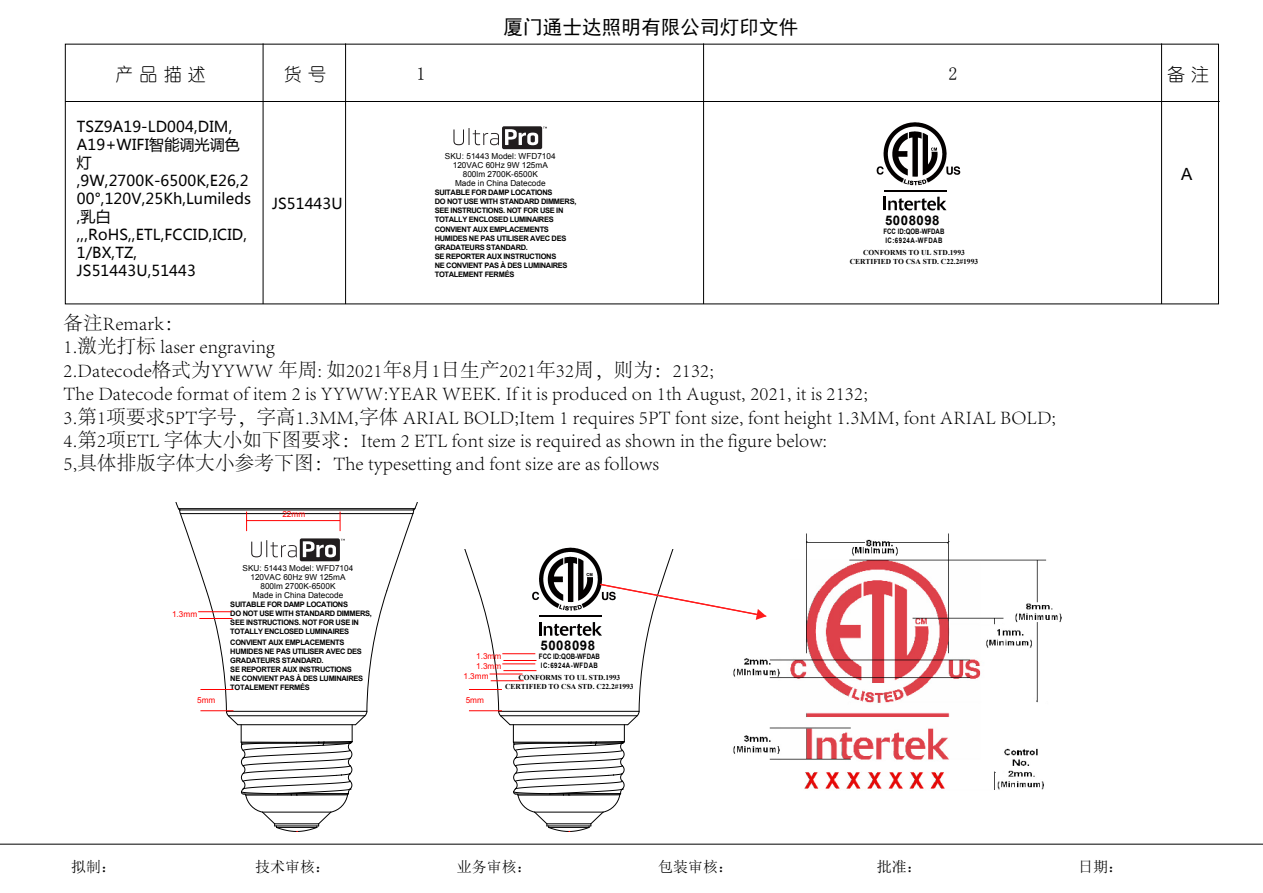
<style>
.page{position:relative;width:1263px;height:893px;background:#fff}
.page>*{position:absolute;margin:0;border:0;box-sizing:border-box;transform-origin:0 0}
.t1{font:300 19.5px/23.4px "Adobe Song Std";letter-spacing:.01em;color:#000}
.t2{font:19.5px "Sim Hei";letter-spacing:.01em;color:#000}
.t3{font:18px "You Yuan";letter-spacing:.34em;color:#000}
.t4{font:16.8px "Arial";color:#000}
.t5{font:15px/18px "Microsoft Ya Hei";letter-spacing:.01em;color:#000}
.t6{font:15px "Sim Sun";color:#000}
.t7{font:700 13.2px "Arial";letter-spacing:.04em;color:#000}
.t8{font:8.25px/9px "Arial";color:#000;text-align:center}
.t9{font:8.25px "Arial";color:#f00}
.t10{font:700 7.5px/9px "Arial";letter-spacing:-.04em;color:#000}
.t11{font:700 7.5px/9px "Times New Roman";color:#000;text-align:center}
.t12{font:700 7.5px/9px "Arial";letter-spacing:.04em;color:#000;scale:.81 1}
</style>
<div class="page">
<hr style="left:65px;top:101px;width:1155px;height:1px;background:#000">
<hr style="left:263px;top:43px;width:1px;height:261px;background:#000">
<hr style="left:345px;top:43px;width:1px;height:261px;background:#000">
<hr style="left:703px;top:43px;width:1px;height:261px;background:#000">
<hr style="left:1161px;top:43px;width:1px;height:261px;background:#000">
<img style="left:766px;top:533px;width:296px;height:257px">
<hr style="left:0;top:844px;width:1263px;height:1px;background:#000">
<svg style="left:464px;top:548px;width:302px;height:284px"></svg>
<hr style="left:884px;top:190px;width:63px;height:2px;background:#030000">
<svg style="left:877px;top:122px;width:83px;height:63px"></svg>
<svg style="left:884px;top:197px;width:62px;height:14px"></svg>
<svg style="left:453px;top:126px;width:94px;height:23px"></svg>
<svg style="left:175px;top:503px;width:243px;height:329px"></svg>
<h1 class="t2" style="left:503px;top:17px;width:296px">厦门通士达照明有限公司灯印文件</h1>
<h2 class="t3" style="left:116px;top:65px;width:92px">产品描述</h2>
<h2 class="t3" style="left:284px;top:65px;width:44px">货号</h2>
<h2 class="t3" style="left:417px;top:65px;width:10px">1</h2>
<h2 class="t3" style="left:948px;top:65px;width:10px">2</h2>
<h2 class="t3" style="left:1167px;top:65px;width:44px">备注</h2>
<h3 class="t5" style="left:77px;top:118px;width:176px">TSZ9A19-LD004,DIM,<br>A19+WIFI智能调光调色灯,9W,2700K-6500K,E26,2<br>00°,120V,25Kh,Lumileds ,乳白,,,RoHS,,ETL,FCCID,ICID,<br>1/BX,TZ,<br>JS51443U,51443</h3>
<h3 class="t5" style="left:272px;top:194px;width:72px">JS51443U</h3>
<p class="t8" style="left:445px;top:152px;width:112px">SKU: 51443 Model: WFD7104<br>120VAC 60Hz 9W 125mA<br>800lm 2700K-6500K<br>Made in China Datecode</p>
<p class="t10" style="left:435px;top:188px;width:143px">SUITABLE FOR DAMP LOCATIONS<br>DO NOT USE WITH STANDARD DIMMERS,<br>SEE INSTRUCTIONS. NOT FOR USE IN<br>TOTALLY ENCLOSED LUMINAIRES</p>
<p class="t10" style="left:435px;top:226px;width:134px">CONVIENT AUX EMPLACEMENTS<br>HUMIDES NE PAS UTILISER AVEC DES<br>GRADATEURS STANDARD.<br>SE REPORTER AUX INSTRUCTIONS<br>NE CONVIENT PAS À DES LUMINAIRES<br>TOTALEMENT FERMÉS</p>
<h3 class="t7" style="left:885px;top:211px;width:56px">5008098</h3>
<p class="t12" style="left:884px;top:227px;width:77px">FCC ID:QOB-WFDAB<br>IC:6924A-WFDAB</p>
<p class="t11" style="left:850px;top:247px;width:130px">CONFORMS TO UL STD.1993<br>CERTIFIED TO CSA STD. C22.2#1993</p>
<p class="t1" style="left:64px;top:312px;width:994px">备注Remark：<br>1.激光打标 laser engraving<br>2.Datecode格式为YYWW 年周: 如2021年8月1日生产2021年32周，则为：2132;<br>The Datecode format of item 2 is YYWW:YEAR WEEK. If it is produced on 1th August, 2021, it is 2132;<br>3.第1项要求5PT字号，字高1.3MM,字体 ARIAL BOLD;Item 1 requires 5PT font size, font height 1.3MM, font ARIAL BOLD; 4.第2项ETL 字体大小如下图要求：Item 2 ETL font size is required as shown in the figure below:<br>5,具体排版字体大小参考下图：The typesetting and font size are as follows</p>
<p class="t9" style="left:282px;top:508px;width:24px">22mm</p>
<p class="t9" style="left:172px;top:608px;width:27px">1.3mm</p>
<p class="t9" style="left:197px;top:694px;width:20px">5mm</p>
<p class="t8" style="left:243px;top:563px;width:112px">SKU: 51443 Model: WFD7104<br>120VAC 60Hz 9W 125mA<br>800lm 2700K-6500K<br>Made in China Datecode</p>
<p class="t10" style="left:230px;top:600px;width:143px">SUITABLE FOR DAMP LOCATIONS<br>DO NOT USE WITH STANDARD DIMMERS,<br>SEE INSTRUCTIONS. NOT FOR USE IN<br>TOTALLY ENCLOSED LUMINAIRES</p>
<p class="t10" style="left:230px;top:638px;width:134px">CONVIENT AUX EMPLACEMENTS<br>HUMIDES NE PAS UTILISER AVEC DES<br>GRADATEURS STANDARD.<br>SE REPORTER AUX INSTRUCTIONS<br>NE CONVIENT PAS À DES LUMINAIRES<br>TOTALEMENT FERMÉS</p>
<h3 class="t7" style="left:541px;top:636px;width:56px">5008098</h3>
<p class="t12" style="left:539px;top:652px;width:77px">FCC ID:QOB-WFDAB<br>IC:6924A-WFDAB</p>
<p class="t9" style="left:476px;top:650px;width:27px">1.3mm</p>
<p class="t9" style="left:476px;top:660px;width:27px">1.3mm</p>
<p class="t9" style="left:463px;top:670px;width:27px">1.3mm</p>
<p class="t11" style="left:505px;top:673px;width:130px">CONFORMS TO UL STD.1993<br>CERTIFIED TO CSA STD. C22.2#1993</p>
<p class="t9" style="left:466px;top:694px;width:20px">5mm</p>
<h3 class="t6" style="left:71px;top:859px;width:47px">拟制：</h3>
<h3 class="t6" style="left:255px;top:859px;width:76px">技术审核：</h3>
<h3 class="t6" style="left:457px;top:859px;width:76px">业务审核：</h3>
<h3 class="t6" style="left:658px;top:859px;width:76px">包装审核：</h3>
<h3 class="t6" style="left:877px;top:859px;width:46px">批准：</h3>
<h3 class="t6" style="left:1078px;top:859px;width:46px">日期：</h3>
<h3 class="t4" style="left:1181px;top:163px;width:13px">A</h3>
</div>
